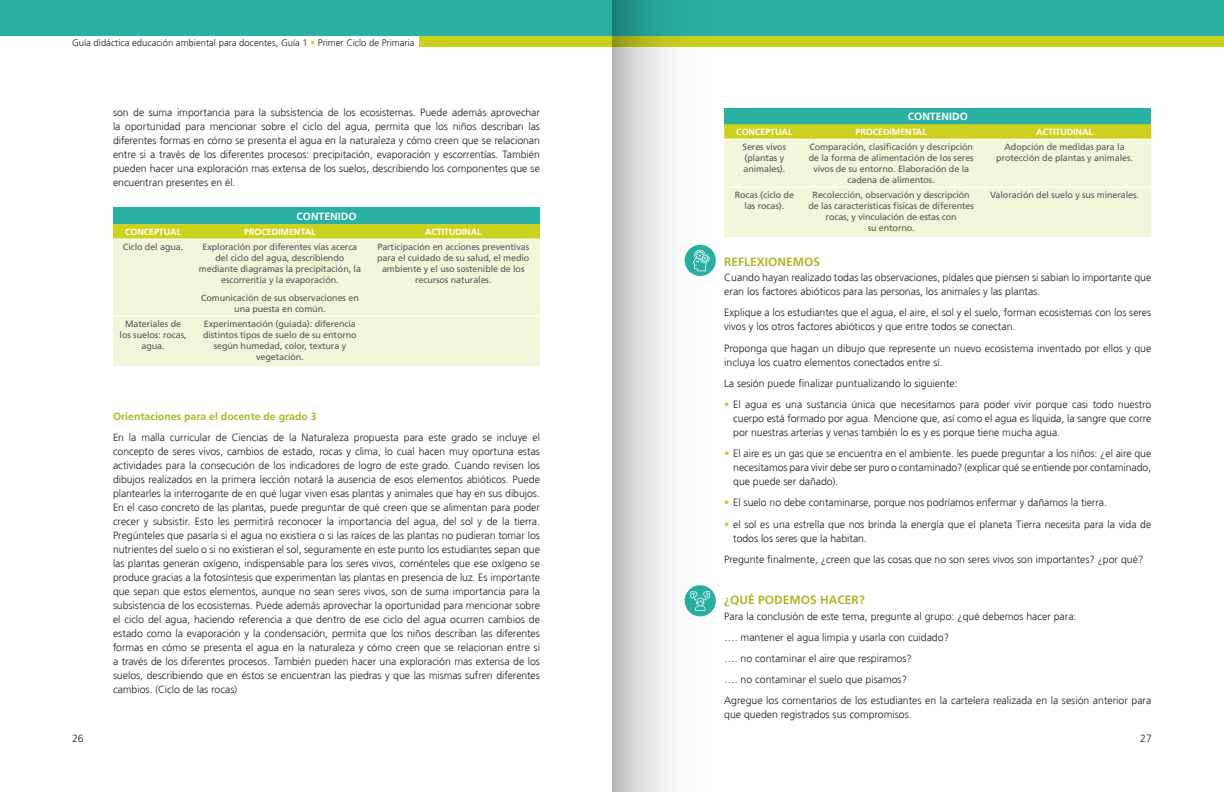
<style>
.page{position:relative;width:1224px;height:792px;background:#fff}
.page>*{position:absolute;margin:0;border:0;box-sizing:border-box;transform-origin:0 0}
.t1{font:700 12px "Frutiger";color:#abb824}
.t2{font:300 10.5px/14px "Frutiger";color:#231f20}
.t3{font:700 10.5px "Frutiger";color:#abb824}
.t4{font:700 10.5px "Frutiger";color:#fff}
.t5{font:300 9.5px "Frutiger";color:#231f20}
.t6{font:9px/11px "Frutiger";letter-spacing:-.01em;color:#57585a;text-align:center}
.t7{font:700 9px "Frutiger";letter-spacing:-.01em;color:#fff}
.s1{color:#ccd01e}
</style>
<div class="page">
<div style="left:113px;top:208px;width:427px;height:16px;background:#29b0a3"></div>
<div style="left:113px;top:224px;width:427px;height:15px;background:#ccd01e"></div>
<div style="left:113px;top:240px;width:427px;height:126px;background:#f1f5d9"></div>
<hr style="left:113px;top:316px;width:80px;height:1px;background:#fff">
<hr style="left:193px;top:316px;width:174px;height:1px;background:#fff">
<hr style="left:367px;top:316px;width:173px;height:1px;background:#fff">
<div style="left:724px;top:108px;width:427px;height:16px;background:#29b0a3"></div>
<svg style="left:736px;top:124px;width:415px;height:15px;background:#cbd024"></svg>
<div style="left:736px;top:140px;width:415px;height:97px;background:#f1f5d9"></div>
<hr style="left:724px;top:187px;width:81px;height:1px;background:#fff">
<hr style="left:805px;top:187px;width:173px;height:1px;background:#fff">
<hr style="left:978px;top:187px;width:173px;height:1px;background:#fff">
<div style="left:420px;top:35px;width:192px;height:12px;background:#ccd01e"></div>
<div style="left:0;top:0;width:612px;height:35px;background:#29b0a3"></div>
<div style="left:612px;top:35px;width:612px;height:12px;background:#ccd01e"></div>
<div style="left:612px;top:0;width:612px;height:35px;background:#29b0a3"></div>
<svg style="left:612px;top:0;width:124px;height:792px"></svg>
<p class="t5" style="left:72px;top:37px;width:344px">Guía didáctica educación ambiental para docentes, Guía 1 <span class="s1">•</span> Primer Ciclo de Primaria</p>
<p class="t2" style="left:113px;top:105px;width:429px;text-align:justify">son de suma importancia para la subsistencia de los ecosistemas. Puede además aprovechar la oportunidad para mencionar sobre el ciclo del agua, permita que los niños describan las diferentes formas en cómo se presenta el agua en la naturaleza y cómo creen que se relacionan entre si a través de los diferentes procesos: precipitación, evaporación y escorrentías. También pueden hacer una exploración mas extensa de los suelos, describiendo los componentes que se encuentran presentes en él.</p>
<p class="t4" style="left:296px;top:210px;width:62px">CONTENIDO</p>
<p class="t7" style="left:125px;top:227px;width:58px">CONCEPTUAL</p>
<p class="t7" style="left:244px;top:227px;width:73px">PROCEDIMENTAL</p>
<p class="t7" style="left:425px;top:227px;width:58px">ACTITUDINAL</p>
<p class="t6" style="left:123px;top:241px;width:62px">Ciclo del agua.</p>
<p class="t6" style="left:199px;top:241px;width:164px">Exploración por diferentes vías acerca del ciclo del agua, describiendo mediante diagramas la precipitación, la escorrentía y la evaporación.</p>
<p class="t6" style="left:201px;top:293px;width:159px">Comunicación de sus observaciones en una puesta en común.</p>
<p class="t6" style="left:377px;top:241px;width:154px">Participación en acciones preventivas para el cuidado de su salud, el medio ambiente y el uso sostenible de los recursos naturales.</p>
<p class="t6" style="left:120px;top:319px;width:68px">Materiales de los suelos: rocas, agua.</p>
<p class="t6" style="left:203px;top:319px;width:155px">Experimentación (guiada): diferencia distintos tipos de suelo de su entorno según humedad, color, textura y vegetación.</p>
<p class="t3" style="left:113px;top:410px;width:205px">Orientaciones para el docente de grado 3</p>
<p class="t2" style="left:113px;top:431px;width:429px;text-align:justify">En la malla curricular de Ciencias de la Naturaleza propuesta para este grado se incluye el concepto de seres vivos, cambios de estado, rocas y clima, lo cual hacen muy oportuna estas actividades para la consecución de los indicadores de logro de este grado. Cuando revisen los dibujos realizados en la primera lección notará la ausencia de esos elementos abióticos. Puede plantearles la interrogante de en qué lugar viven esas plantas y animales que hay en sus dibujos.<br>En el caso concreto de las plantas, puede preguntar de qué creen que se alimentan para poder crecer y subsistir. Esto les permitirá reconocer la importancia del agua, del sol y de la tierra.<br>Pregúnteles que pasaría si el agua no existiera o si las raíces de las plantas no pudieran tomar los nutrientes del suelo o si no existieran el sol, seguramente en este punto los estudiantes sepan que las plantas generan oxígeno, indispensable para los seres vivos, coménteles que ese oxígeno se produce gracias a la fotosíntesis que experimentan las plantas en presencia de luz. Es importante que sepan que estos elementos, aunque no sean seres vivos, son de suma importancia para la subsistencia de los ecosistemas. Puede además aprovechar la oportunidad para mencionar sobre el ciclo del agua, haciendo referencia a que dentro de ese ciclo del agua ocurren cambios de estado como la evaporación y la condensación, permita que los niños describan las diferentes formas en cómo se presenta el agua en la naturaleza y cómo creen que se relacionan entre si a través de los diferentes procesos. También pueden hacer una exploración mas extensa de los suelos, describiendo que en éstos se encuentran las piedras y que las mismas sufren diferentes cambios. (Ciclo de las rocas)</p>
<p class="t4" style="left:908px;top:110px;width:62px">CONTENIDO</p>
<p class="t7" style="left:736px;top:127px;width:58px">CONCEPTUAL</p>
<p class="t7" style="left:856px;top:127px;width:73px">PROCEDIMENTAL</p>
<p class="t7" style="left:1036px;top:127px;width:58px">ACTITUDINAL</p>
<p class="t6" style="left:743px;top:141px;width:45px;text-align:left">Seres vivos (plantas y animales).</p>
<p class="t6" style="left:809px;top:141px;width:167px">Comparación, clasificación y descripción de la forma de alimentación de los seres vivos de su entorno. Elaboración de la cadena de alimentos.</p>
<p class="t6" style="left:996px;top:141px;width:138px">Adopción de medidas para la protección de plantas y animales.</p>
<p class="t6" style="left:735px;top:189px;width:61px">Rocas (ciclo de las rocas).</p>
<p class="t6" style="left:809px;top:189px;width:167px">Recolección, observación y descripción de las características físicas de diferentes rocas, y vinculación de estas con<br>su entorno.</p>
<p class="t6" style="left:990px;top:189px;width:150px">Valoración del suelo y sus minerales.</p>
<p class="t1" style="left:724px;top:255px;width:98px">REFLEXIONEMOS</p>
<p class="t2" style="left:724px;top:271px;width:429px">Cuando hayan realizado todas las observaciones, pídales que piensen si sabían lo importante que eran los factores abióticos para las personas, los animales y las plantas.</p>
<p class="t2" style="left:724px;top:306px;width:429px">Explique a los estudiantes que el agua, el aire, el sol y el suelo, forman ecosistemas con los seres vivos y los otros factores abióticos y que entre todos se conectan.</p>
<p class="t2" style="left:724px;top:341px;width:429px">Proponga que hagan un dibujo que represente un nuevo ecosistema inventado por ellos y que incluya los cuatro elementos conectados entre sí.</p>
<p class="t2" style="left:724px;top:376px;width:235px">La sesión puede finalizar puntualizando lo siguiente:</p>
<p class="t2" style="left:733px;top:397px;width:420px;text-align:justify;text-indent:-9px"><span class="s1">•</span> El agua es una sustancia única que necesitamos para poder vivir porque casi todo nuestro cuerpo está formado por agua. Mencione que, así como el agua es líquida, la sangre que corre por nuestras arterias y venas también lo es y es porque tiene mucha agua.</p>
<p class="t2" style="left:733px;top:447px;width:420px;text-align:justify;text-indent:-9px"><span class="s1">•</span> El aire es un gas que se encuentra en el ambiente. les puede preguntar a los niños: ¿el aire que necesitamos para vivir debe ser puro o contaminado? (explicar qué se entiende por contaminado, que puede ser dañado).</p>
<p class="t2" style="left:724px;top:496px;width:384px"><span class="s1">•</span> El suelo no debe contaminarse, porque nos podríamos enfermar y dañamos la tierra.</p>
<p class="t2" style="left:733px;top:517px;width:420px;text-indent:-9px"><span class="s1">•</span> el sol es una estrella que nos brinda la energía que el planeta Tierra necesita para la vida de todos los seres que la habitan.</p>
<p class="t2" style="left:724px;top:552px;width:420px">Pregunte finalmente, ¿creen que las cosas que no son seres vivos son importantes? ¿por qué?</p>
<p class="t1" style="left:724px;top:593px;width:142px">¿QUÉ PODEMOS HACER?</p>
<p class="t2" style="left:724px;top:606px;width:429px;line-height:21.2px">Para la conclusión de este tema, pregunte al grupo: ¿qué debemos hacer para:<br>…. mantener el agua limpia y usarla con cuidado?<br>…. no contaminar el aire que respiramos?<br>…. no contaminar el suelo que pisamos?<br>Agregue los comentarios de los estudiantes en la cartelera realizada en la sesión anterior para</p>
<p class="t2" style="left:724px;top:708px;width:189px">que queden registrados sus compromisos.</p>
<p class="t2" style="left:72px;top:732px;width:13px">26</p>
<p class="t2" style="left:1140px;top:732px;width:13px">27</p>
</div>
